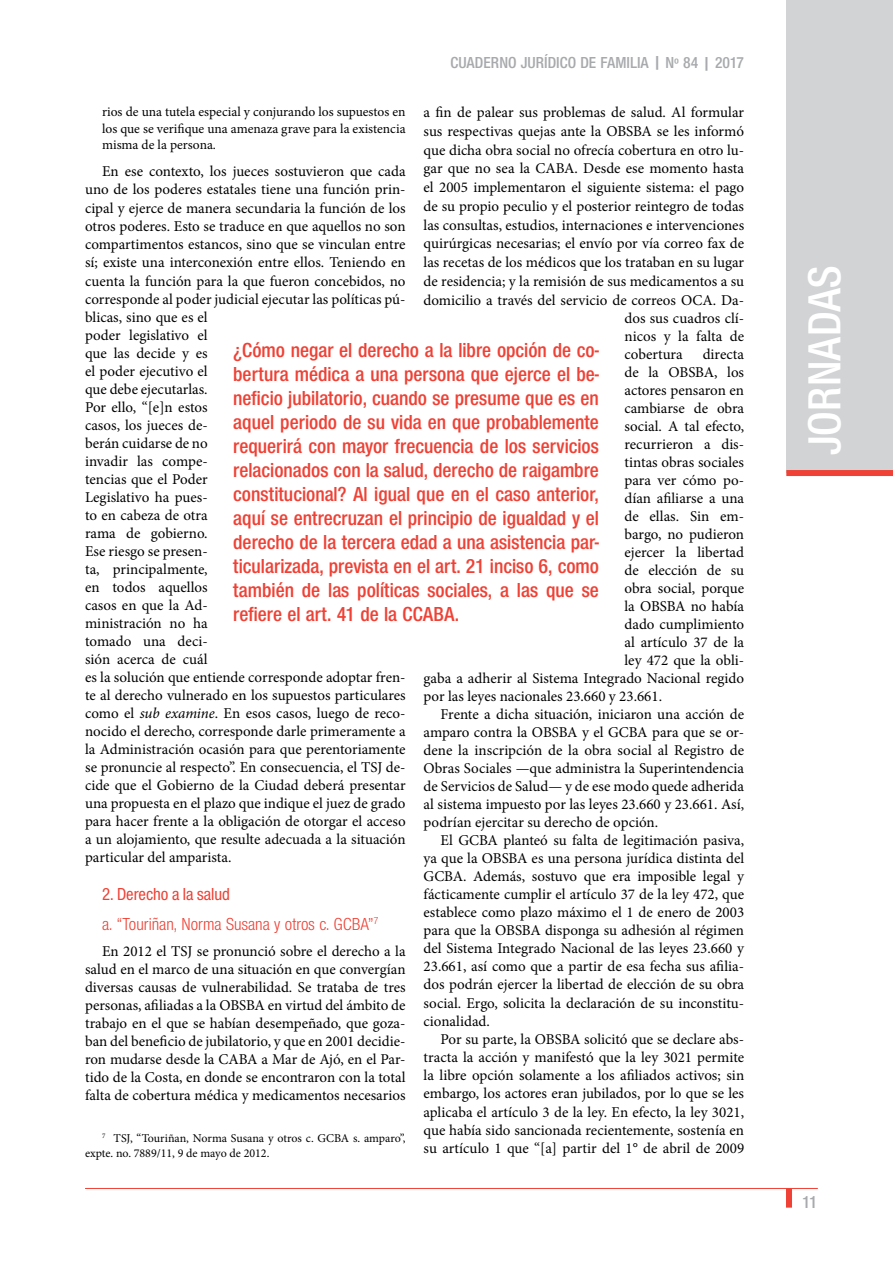
<style>
.page{position:relative;width:893px;height:1263px;background:#fff}
.page>*{position:absolute;margin:0;border:0;box-sizing:border-box;transform-origin:0 0}
.t1{font:600 condensed 48px "Nimbus San Nov T";color:#fff}
.t2{font:600 condensed 21px/24px "Nimbus San Nov T";color:#ef4135;text-align:justify}
.t3{font:condensed 18px/29.5px "Nimbus San Nov T";color:#ef4135}
.t4{font:600 condensed 18px "Nimbus San Nov T";color:#a7a9ac}
.t5{font:600 condensed 16.5px "Nimbus San Nov T";color:#a7a9ac}
.t6{font:15px/18px "Minion Pro";color:#000}
.t7{font:13.5px/16.5px "Minion Pro";color:#000;text-align:justify}
.t8{font:12px/14.4px "Minion Pro";color:#000}
.s1{font-style:italic}
.s2{font-weight:500}
</style>
<div class="page">
<div style="left:786px;top:1188px;width:6px;height:19px;background:#ef4135"></div>
<hr style="left:85px;top:1188px;width:733px;height:1px;background:#ef4135">
<div style="left:786px;top:0;width:107px;height:473px;background:#d1d3d4"></div>
<div style="left:786px;top:470px;width:107px;height:6px;background:#ef4135"></div>
<p class="t5" style="left:450px;top:53px;width:295px">CUADERNO JURÍDICO DE FAMILIA | Nº 84 | 2017</p>
<p class="t7" style="left:102px;top:104px;width:305px">rios de una tutela especial y conjurando los supuestos en los que se verifique una amenaza grave para la existencia misma de la persona.</p>
<p class="t6" style="left:85px;top:162px;width:322px;text-indent:17px">En ese contexto, los jueces sostuvieron que cada uno de los poderes estatales tiene una función prin&shy;cipal y ejerce de manera secundaria la función de los otros poderes. Esto se traduce en que aquellos no son compartimentos estancos, sino que se vinculan entre sí; existe una interconexión entre ellos. Teniendo en cuenta la función para la que fueron concebidos, no corresponde al poder judicial ejecutar las políticas pú&shy;blicas, sino que es el<br>poder legislativo el<br>que las decide y es<br>el poder ejecutivo el<br>que debe ejecutarlas.<br>Por ello, “[e]n estos<br>casos, los jueces de-<br>berán cuidarse de no<br>invadir las compe-<br>tencias que el Poder<br>Legislativo ha pues-<br>to en cabeza de otra<br>rama de gobierno.<br>Ese riesgo se presen-<br>ta, principalmente,<br>en todos aquellos<br>casos en que la Ad-<br>ministración no ha<br>tomado una deci-<br>sión acerca de cuál<br>es la solución que entiende corresponde adoptar fren&shy;te al derecho vulnerado en los supuestos particulares como el <span class="s1">sub examine</span>. En esos casos, luego de reco&shy;nocido el derecho, corresponde darle primeramente a la Administración ocasión para que perentoriamente se pronuncie al respecto”. En consecuencia, el TSJ de&shy;cide que el Gobierno de la Ciudad deberá presentar una propuesta en el plazo que indique el juez de grado para hacer frente a la obligación de otorgar el acceso a un alojamiento, que resulte adecuada a la situación particular del amparista.</p>
<p class="t3" style="left:102px;top:879px;width:278px"><span class="s2">2. Derecho a la salud<br></span>a. “Touriñan, Norma Susana y otros c. GCBA”<sup>7</sup></p>
<p class="t6" style="left:85px;top:942px;width:322px;text-align:justify;text-indent:17px">En 2012 el TSJ se pronunció sobre el derecho a la salud en el marco de una situación en que convergían diversas causas de vulnerabilidad. Se trataba de tres personas, afiliadas a la OBSBA en virtud del ámbito de trabajo en el que se habían desempeñado, que goza&shy;ban del beneficio de jubilatorio, y que en 2001 decidie&shy;ron mudarse desde la CABA a Mar de Ajó, en el Par&shy;tido de la Costa, en donde se encontraron con la total falta de cobertura médica y medicamentos necesarios</p>
<p class="t8" style="left:85px;top:1131px;width:322px;text-indent:17px"><sup>7</sup> TSJ, “Touriñan, Norma Susana y otros c. GCBA s. amparo”, expte. no. 7889/11, 9 de mayo de 2012.</p>
<p class="t6" style="left:424px;top:103px;width:322px">a fin de palear sus problemas de salud. Al formular</p>
<p class="t6" style="left:424px;top:122px;width:322px">sus respectivas quejas ante la OBSBA se les informó</p>
<p class="t6" style="left:424px;top:141px;width:322px">que dicha obra social no ofrecía cobertura en otro lu-</p>
<p class="t6" style="left:424px;top:160px;width:322px">gar que no sea la CABA. Desde ese momento hasta</p>
<p class="t6" style="left:424px;top:178px;width:322px">el 2005 implementaron el siguiente sistema: el pago</p>
<p class="t6" style="left:424px;top:197px;width:322px">de su propio peculio y el posterior reintegro de todas</p>
<p class="t6" style="left:424px;top:216px;width:322px">las consultas, estudios, internaciones e intervenciones</p>
<p class="t6" style="left:424px;top:235px;width:322px">quirúrgicas necesarias; el envío por vía correo fax de</p>
<p class="t6" style="left:424px;top:253px;width:322px">las recetas de los médicos que los trataban en su lugar</p>
<p class="t6" style="left:424px;top:272px;width:322px">de residencia; y la remisión de sus medicamentos a su</p>
<p class="t6" style="left:424px;top:291px;width:322px">domicilio a través del servicio de correos OCA. Da-</p>
<p class="t6" style="left:624px;top:309px;width:121px">dos sus cuadros clí-</p>
<p class="t6" style="left:624px;top:327px;width:121px">nicos y la falta de</p>
<p class="t6" style="left:624px;top:345px;width:60px">cobertura</p>
<p class="t6" style="left:703px;top:345px;width:43px">directa</p>
<p class="t6" style="left:624px;top:363px;width:121px">de la OBSBA, los</p>
<p class="t6" style="left:624px;top:381px;width:121px">actores pensaron en</p>
<p class="t6" style="left:624px;top:399px;width:121px">cambiarse de obra</p>
<p class="t6" style="left:624px;top:417px;width:121px">social. A tal efecto,</p>
<p class="t6" style="left:624px;top:435px;width:121px">recurrieron a dis-</p>
<p class="t6" style="left:624px;top:453px;width:121px">tintas obras sociales</p>
<p class="t6" style="left:624px;top:471px;width:121px">para ver cómo po-</p>
<p class="t6" style="left:624px;top:489px;width:121px">dían afiliarse a una</p>
<p class="t6" style="left:624px;top:507px;width:121px">de ellas. Sin em-</p>
<p class="t6" style="left:624px;top:525px;width:121px">bargo, no pudieron</p>
<p class="t6" style="left:624px;top:543px;width:121px">ejercer la libertad</p>
<p class="t6" style="left:624px;top:561px;width:121px">de elección de su</p>
<p class="t6" style="left:624px;top:579px;width:121px">obra social, porque</p>
<p class="t6" style="left:624px;top:597px;width:121px">la OBSBA no había</p>
<p class="t6" style="left:624px;top:615px;width:121px">dado cumplimiento</p>
<p class="t6" style="left:624px;top:633px;width:121px">al artículo 37 de la</p>
<p class="t6" style="left:624px;top:651px;width:121px">ley 472 que la obli-</p>
<p class="t6" style="left:424px;top:669px;width:322px">gaba a adherir al Sistema Integrado Nacional regido</p>
<p class="t6" style="left:424px;top:687px;width:240px">por las leyes nacionales 23.660 y 23.661.</p>
<p class="t6" style="left:441px;top:705px;width:305px">Frente a dicha situación, iniciaron una acción de</p>
<p class="t6" style="left:424px;top:723px;width:322px">amparo contra la OBSBA y el GCBA para que se or-</p>
<p class="t6" style="left:424px;top:741px;width:322px">dene la inscripción de la obra social al Registro de</p>
<p class="t6" style="left:424px;top:759px;width:322px">Obras Sociales —que administra la Superintendencia</p>
<p class="t6" style="left:424px;top:777px;width:322px">de Servicios de Salud— y de ese modo quede adherida</p>
<p class="t6" style="left:424px;top:795px;width:322px">al sistema impuesto por las leyes 23.660 y 23.661. Así,</p>
<p class="t6" style="left:424px;top:813px;width:236px">podrían ejercitar su derecho de opción.</p>
<p class="t6" style="left:441px;top:831px;width:305px">El GCBA planteó su falta de legitimación pasiva,</p>
<p class="t6" style="left:424px;top:849px;width:322px">ya que la OBSBA es una persona jurídica distinta del</p>
<p class="t6" style="left:424px;top:867px;width:322px">GCBA. Además, sostuvo que era imposible legal y</p>
<p class="t6" style="left:424px;top:885px;width:322px">fácticamente cumplir el artículo 37 de la ley 472, que</p>
<p class="t6" style="left:424px;top:903px;width:322px">establece como plazo máximo el 1 de enero de 2003</p>
<p class="t6" style="left:424px;top:921px;width:322px">para que la OBSBA disponga su adhesión al régimen</p>
<p class="t6" style="left:424px;top:939px;width:322px">del Sistema Integrado Nacional de las leyes 23.660 y</p>
<p class="t6" style="left:424px;top:957px;width:322px">23.661, así como que a partir de esa fecha sus afilia-</p>
<p class="t6" style="left:424px;top:976px;width:322px">dos podrán ejercer la libertad de elección de su obra</p>
<p class="t6" style="left:424px;top:994px;width:322px">social. Ergo, solicita la declaración de su inconstitu-</p>
<p class="t6" style="left:424px;top:1012px;width:68px">cionalidad.</p>
<p class="t6" style="left:441px;top:1030px;width:305px">Por su parte, la OBSBA solicitó que se declare abs-</p>
<p class="t6" style="left:424px;top:1048px;width:322px">tracta la acción y manifestó que la ley 3021 permite</p>
<p class="t6" style="left:424px;top:1066px;width:322px">la libre opción solamente a los afiliados activos; sin</p>
<p class="t6" style="left:424px;top:1084px;width:322px">embargo, los actores eran jubilados, por lo que se les</p>
<p class="t6" style="left:424px;top:1103px;width:322px">aplicaba el artículo 3 de la ley. En efecto, la ley 3021,</p>
<p class="t6" style="left:424px;top:1121px;width:322px">que había sido sancionada recientemente, sostenía en</p>
<p class="t6" style="left:424px;top:1139px;width:322px">su artículo 1 que “[a] partir del 1° de abril de 2009</p>
<p class="t2" style="left:233px;top:338px;width:367px">¿Cómo negar el derecho a la libre opción de co&shy;bertura médica a una persona que ejerce el be&shy;neficio jubilatorio, cuando se presume que es en aquel periodo de su vida en que probablemente requerirá con mayor frecuencia de los servicios relacionados con la salud, derecho de raigambre constitucional? Al igual que en el caso anterior, aquí se entrecruzan el principio de igualdad y el derecho de la tercera edad a una asistencia par&shy;ticularizada, prevista en el art. 21 inciso 6, como también de las políticas sociales, a las que se refiere el art. 41 de la CCABA.</p>
<h1 class="t1" style="left:797px;top:455px;width:191px;rotate:-90deg">JORNADAS</h1>
<p class="t4" style="left:802px;top:1191px;width:17px">11</p>
</div>
